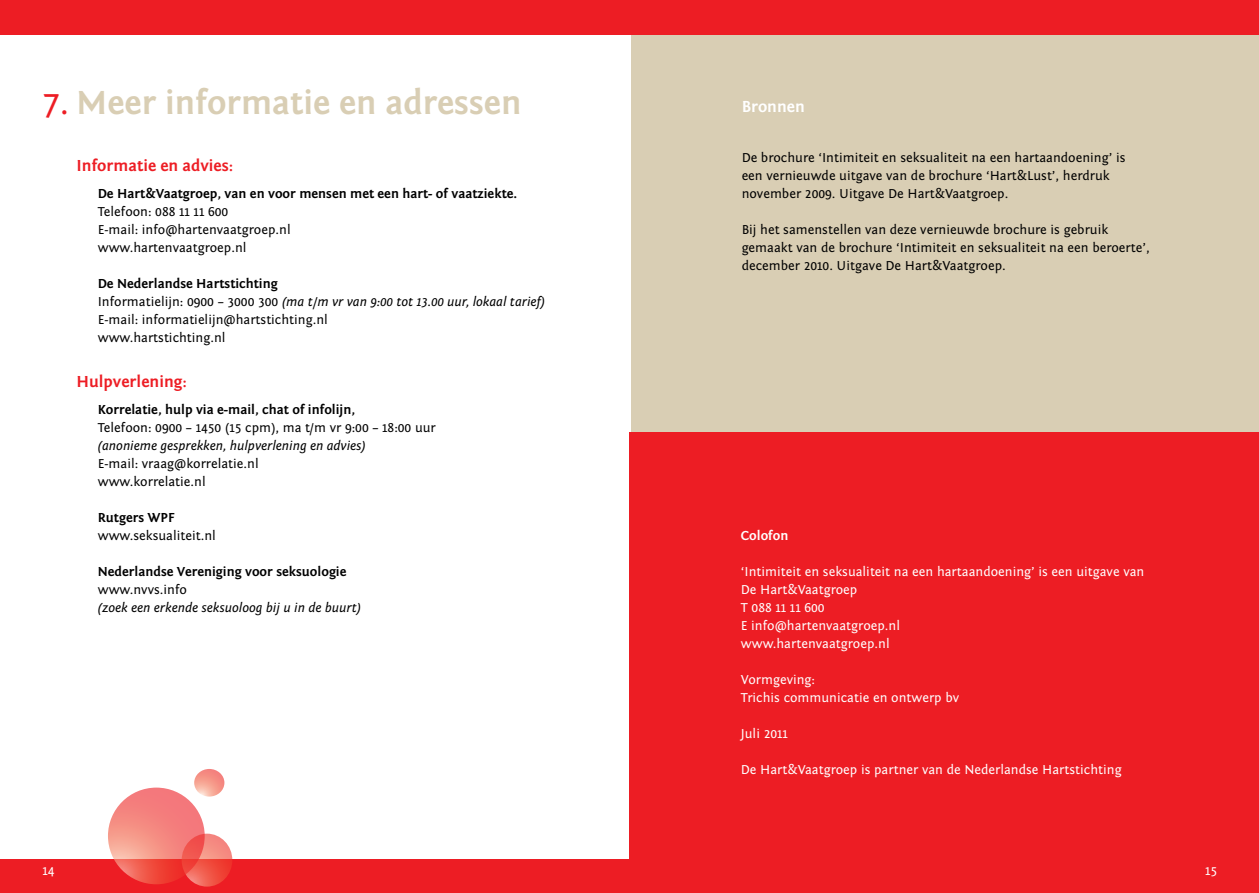
<style>
.page{position:relative;width:1259px;height:893px;background:#fff}
.page>*{position:absolute;margin:0;border:0;box-sizing:border-box;transform-origin:0 0}
.t1{font:700 34.5px "Fontin Sans";color:#d9ceb4}
.t2{font:700 16.5px "Fontin Sans";color:#ed1d24}
.t3{font:700 16.5px "Fontin Sans";color:#fff}
.t4{font:13.5px/18px "Fontin Sans";color:#000}
.t5{font:13.5px/18px "Fontin Sans";color:#fff}
.t6{font:700 13.5px "Fontin Sans";color:#000}
.t7{font:italic 13.5px "Fontin Sans";color:#000}
.t8{font:700 13.5px "Fontin Sans";color:#fff}
.s1{font-weight:400;color:#ed1d24}
.s2{font-weight:700}
.s3{font-style:italic}
</style>
<div class="page">
<div style="left:0;top:859px;width:1259px;height:34px;background:#ed1d24"></div>
<div style="left:631px;top:28px;width:628px;height:553px;background:#d9ceb4"></div>
<div style="left:0;top:0;width:1259px;height:34px;background:#ed1d24"></div>
<svg style="left:186px;top:834px;width:46px;height:53px"></svg>
<svg style="left:108px;top:788px;width:97px;height:96px;background:#f37a73"></svg>
<svg style="left:194px;top:769px;width:30px;height:28px"></svg>
<div style="left:629px;top:432px;width:630px;height:428px;background:#ed1d24"></div>
<h1 class="t1" style="left:43px;top:83px;width:480px"><span class="s1">7.</span> Meer informatie en adressen</h1>
<p class="t2" style="left:76px;top:156px;width:158px">Informatie en advies:</p>
<p class="t6" style="left:98px;top:186px;width:421px">De Hart&amp;Vaatgroep, van en voor mensen met een hart- of vaatziekte.</p>
<p class="t4" style="left:98px;top:203px;width:194px">Telefoon: 088 11 11 600<br>E-mail: info@hartenvaatgroep.nl www.hartenvaatgroep.nl</p>
<p class="t4" style="left:98px;top:275px;width:449px"><span class="s2">De Nederlandse Hartstichting<br></span>Informatielijn: 0900 – 3000 300 <span class="s3">(ma t/m vr van 9:00 tot 13.00 uur, lokaal tarief)<br></span>E-mail: informatielijn@hartstichting.nl<br>www.hartstichting.nl</p>
<p class="t2" style="left:76px;top:372px;width:112px">Hulpverlening:</p>
<p class="t6" style="left:98px;top:402px;width:259px">Korrelatie, hulp via e-mail, chat of infolijn,</p>
<p class="t4" style="left:98px;top:419px;width:339px">Telefoon: 0900 – 1450 (15 cpm), ma t/m vr 9:00 – 18:00 uur</p>
<p class="t7" style="left:98px;top:438px;width:269px">(anonieme gesprekken, hulpverlening en advies)</p>
<p class="t4" style="left:98px;top:455px;width:162px">E-mail: vraag@korrelatie.nl www.korrelatie.nl</p>
<p class="t6" style="left:98px;top:510px;width:78px">Rutgers WPF</p>
<p class="t4" style="left:98px;top:527px;width:120px">www.seksualiteit.nl</p>
<p class="t6" style="left:98px;top:564px;width:250px">Nederlandse Vereniging voor seksuologie</p>
<p class="t4" style="left:98px;top:581px;width:91px">www.nvvs.info</p>
<p class="t7" style="left:98px;top:600px;width:265px">(zoek een erkende seksuoloog bij u in de buurt)</p>
<p class="t3" style="left:741px;top:97px;width:65px">Bronnen</p>
<p class="t4" style="left:741px;top:149px;width:385px">De brochure ‘Intimiteit en seksualiteit na een hartaandoening’ is een vernieuwde uitgave van de brochure ‘Hart&amp;Lust’, herdruk november 2009. Uitgave De Hart&amp;Vaatgroep.</p>
<p class="t4" style="left:741px;top:221px;width:409px">Bij het samenstellen van deze vernieuwde brochure is gebruik gemaakt van de brochure ‘Intimiteit en seksualiteit na een beroerte’, december 2010. Uitgave De Hart&amp;Vaatgroep.</p>
<p class="t8" style="left:741px;top:528px;width:49px">Colofon</p>
<p class="t5" style="left:741px;top:563px;width:405px">‘Intimiteit en seksualiteit na een hartaandoening’ is een uitgave van<br>De Hart&amp;Vaatgroep<br>T 088 11 11 600<br>E info@hartenvaatgroep.nl<br>www.hartenvaatgroep.nl</p>
<p class="t5" style="left:741px;top:671px;width:220px">Vormgeving:<br>Trichis communicatie en ontwerp bv</p>
<p class="t5" style="left:741px;top:725px;width:49px">Juli 2011</p>
<p class="t5" style="left:741px;top:761px;width:382px">De Hart&amp;Vaatgroep is partner van de Nederlandse Hartstichting</p>
<p class="t5" style="left:43px;top:862px;width:14px">14</p>
<p class="t5" style="left:1205px;top:862px;width:14px">15</p>
</div>
